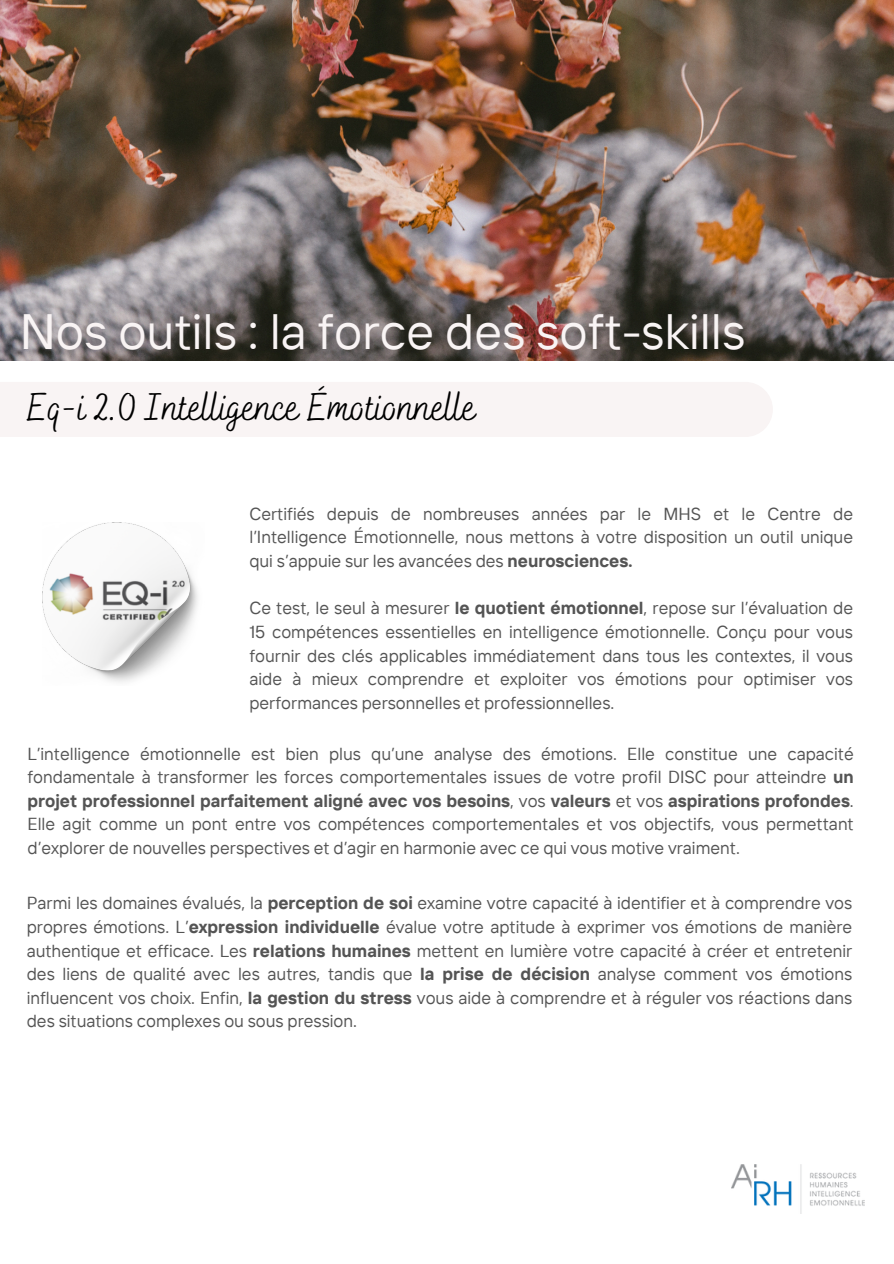
<style>
.page{position:relative;width:894px;height:1264px;background:#fff}
.page>*{position:absolute;margin:0;border:0;box-sizing:border-box;transform-origin:0 0}
.t1{font:49.5px "TT Interphases";color:#f9f4f4}
.t2{font:39px "Bakerie Smooth";color:#000}
.t3{font:17.4px/23.7px "TT Interphases";color:#545454;text-align:justify}
.s1{font-weight:700}
</style>
<div class="page">
<img style="left:0;top:0;width:893px;height:360px">
<img style="left:731px;top:1164px;width:133px;height:49px">
<div style="left:0;top:382px;width:772px;height:55px;background:#f9f4f4"></div>
<img style="left:42px;top:522px;width:156px;height:160px">
<p class="t1" style="left:20px;top:300px;width:726px">Nos outils : la force des soft-skills</p>
<h1 class="t2" style="left:27px;top:384px;width:450px">Eq-i 2.0 Intelligence Émotionnelle</h1>
<h2 class="t3" style="left:249px;top:501px;width:605px">Certifiés depuis de nombreuses années par le MHS et le Centre de l’Intelligence Émotionnelle, nous mettons à votre disposition un outil unique qui s’appuie sur les avancées des <span class="s1">neurosciences.</span></h2>
<p class="t3" style="left:249px;top:596px;width:605px">Ce test, le seul à mesurer <span class="s1">le quotient émotionnel</span>, repose sur l’évaluation de 15 compétences essentielles en intelligence émotionnelle. Conçu pour vous fournir des clés applicables immédiatement dans tous les contextes, il vous aide à mieux comprendre et exploiter vos émotions pour optimiser vos performances personnelles et professionnelles.</p>
<p class="t3" style="left:27px;top:741px;width:827px">L’intelligence émotionnelle est bien plus qu’une analyse des émotions. Elle constitue une capacité fondamentale à transformer les forces comportementales issues de votre profil DISC pour atteindre <span class="s1">un projet professionnel parfaitement aligné avec vos besoins</span>, vos <span class="s1">valeurs</span> et vos <span class="s1">aspirations profondes</span>.<br>Elle agit comme un pont entre vos compétences comportementales et vos objectifs, vous permettant d’explorer de nouvelles perspectives et d’agir en harmonie avec ce qui vous motive vraiment.</p>
<p class="t3" style="left:27px;top:890px;width:826px">Parmi les domaines évalués, la <span class="s1">perception de soi</span> examine votre capacité à identifier et à comprendre vos propres émotions. L’<span class="s1">expression individuelle</span> évalue votre aptitude à exprimer vos émotions de manière authentique et efficace. Les <span class="s1">relations humaines</span> mettent en lumière votre capacité à créer et entretenir des liens de qualité avec les autres, tandis que <span class="s1">la prise de décision</span> analyse comment vos émotions influencent vos choix. Enfin, <span class="s1">la gestion du stress</span> vous aide à comprendre et à réguler vos réactions dans des situations complexes ou sous pression.</p>
</div>
